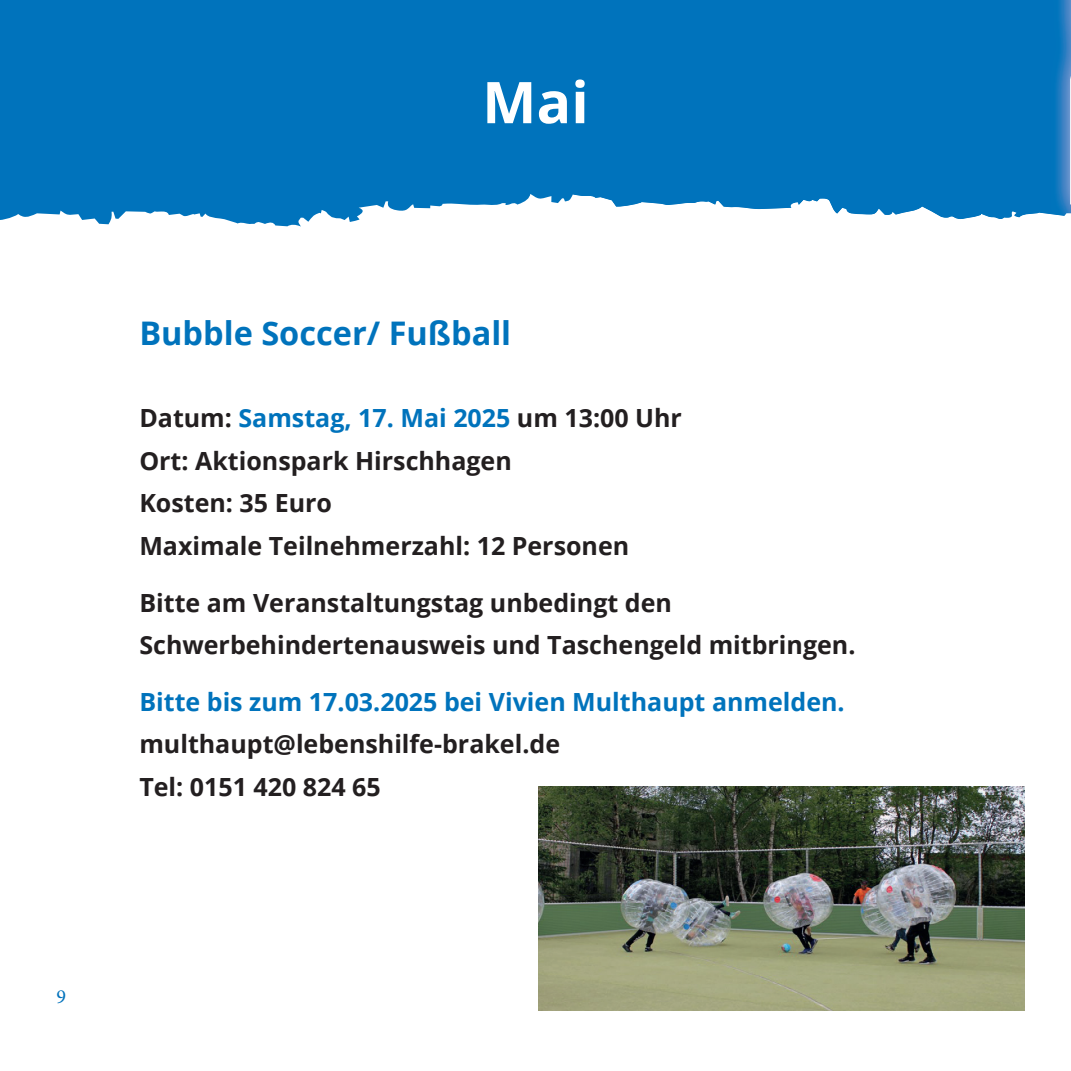
<style>
.page{position:relative;width:1071px;height:1071px;background:#fff}
.page>*{position:absolute;margin:0;border:0;box-sizing:border-box;transform-origin:0 0}
.t1{font:700 57.5px "Open Sans";color:#fff}
.t2{font:700 32.5px "Open Sans";color:#0073bc}
.t3{font:700 25px/42.5px "Open Sans";color:#231f20}
.t4{font:700 25px "Open Sans";color:#0073bc}
.t5{font:20px "Minion Pro";color:#0072bc}
.s1{color:#0073bc}
</style>
<div class="page">
<div style="left:0;top:0;width:573px;height:227px;background:#0073bc"></div>
<img style="left:538px;top:786px;width:485px;height:224px">
<div style="left:573px;top:0;width:19px;height:197px;background:#0073bc"></div>
<img style="left:573px;top:79px;width:11px;height:45px">
<svg style="left:592px;top:0;width:478px;height:219px;background:#0c79bf"></svg>
<h1 class="t1" style="left:482px;top:62px;width:108px">Mai</h1>
<h2 class="t2" style="left:139px;top:310px;width:373px">Bubble Soccer/ Fußball</h2>
<p class="t3" style="left:139px;top:396px;width:544px">Datum: <span class="s1">Samstag, 17. Mai 2025</span> um 13:00 Uhr<br>Ort: Aktionspark Hirschhagen<br>Kosten: 35 Euro<br>Maximale Teilnehmerzahl: 12 Personen</p>
<p class="t3" style="left:139px;top:580px;width:717px">Bitte am Veranstaltungstag unbedingt den<br>Schwerbehindertenausweis und Taschengeld mitbringen.</p>
<p class="t4" style="left:139px;top:684px;width:706px">Bitte bis zum 17.03.2025 bei Vivien Multhaupt anmelden.</p>
<p class="t3" style="left:139px;top:722px;width:422px">multhaupt@lebenshilfe-brakel.de<br>Tel: 0151 420 824 65</p>
<p class="t5" style="left:56px;top:983px;width:11px">9</p>
</div>
